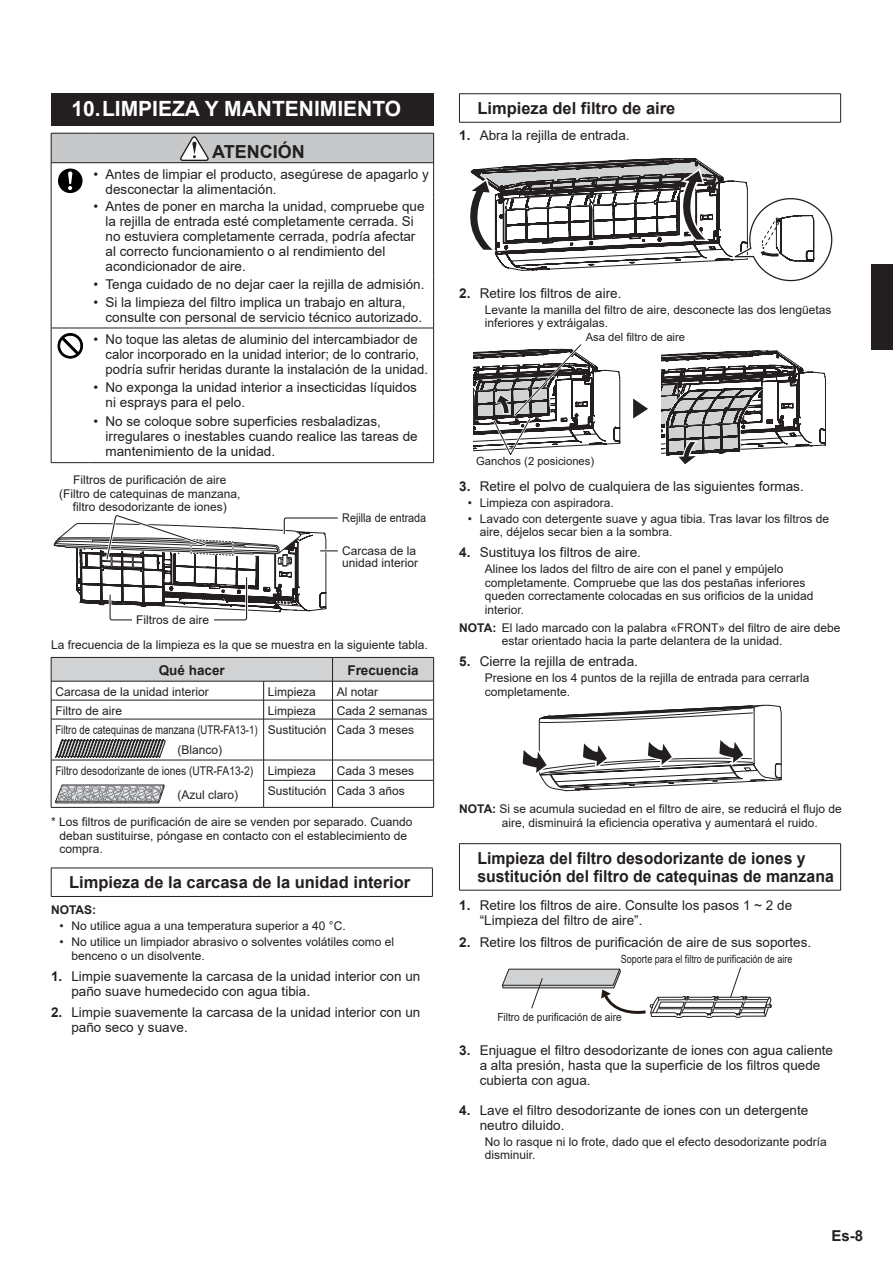
<style>
.page{position:relative;width:893px;height:1263px;background:#fff}
.page>*{position:absolute;margin:0;border:0;box-sizing:border-box;transform-origin:0 0}
.t1{font:700 21px "Arial";color:#fff}
.t2{font:700 18px "Arial";color:#231f20}
.t3{font:700 16.5px/18px "Arial";color:#231f20;scale:.96 1}
.t4{font:700 16.5px "Arial";color:#231f20}
.t5{font:700 15px "Arial";color:#231f20}
.t6{font:13.5px/15px "Arial";color:#231f20}
.t7{font:700 13.5px "Arial";color:#231f20}
.t8{font:12px/13.5px "Arial";color:#231f20}
.t9{font:12px "Arial";color:#231f20;scale:.9 1}
.t10{font:700 12px "Arial";color:#231f20}
.t11{font:11.25px "Arial";color:#231f20;scale:.8 1}
.t12{font:11.25px "Arial";color:#231f20}
.t13{font:11.25px "Arial";color:#231f20;scale:.9 1}
.s1{font-weight:700}
</style>
<div class="page">
<div style="left:872px;top:265px;width:21px;height:85px;background:#231f20"></div>
<div style="left:51px;top:94px;width:383px;height:32px;background:#231f20"></div>
<div style="left:51px;top:133px;width:383px;height:30px;background:#c7c8ca"></div>
<hr style="left:89px;top:133px;width:345px;height:1px;background:#231f20">
<hr style="left:433px;top:133px;width:1px;height:30px;background:#231f20">
<hr style="left:433px;top:198px;width:1px;height:77px;background:#231f20">
<svg style="left:433px;top:275px;width:1px;height:18px"></svg>
<hr style="left:433px;top:378px;width:1px;height:35px;background:#231f20">
<hr style="left:89px;top:162px;width:345px;height:1px;background:#231f20">
<hr style="left:433px;top:163px;width:1px;height:35px;background:#231f20">
<hr style="left:433px;top:328px;width:1px;height:50px;background:#231f20">
<hr style="left:433px;top:293px;width:1px;height:35px;background:#231f20">
<hr style="left:51px;top:328px;width:383px;height:1px;background:#231f20">
<hr style="left:433px;top:413px;width:1px;height:49px;background:#231f20">
<hr style="left:89px;top:462px;width:345px;height:1px;background:#231f20">
<svg style="left:180px;top:136px;width:29px;height:25px"></svg>
<svg style="left:50px;top:93px;width:68px;height:598px"></svg>
<hr style="left:264px;top:807px;width:170px;height:1px;background:#231f20">
<hr style="left:51px;top:807px;width:213px;height:1px;background:#231f20">
<svg style="left:51px;top:463px;width:383px;height:344px"></svg>
<hr style="left:51px;top:868px;width:382px;height:1px;background:#231f20">
<svg style="left:51px;top:868px;width:1px;height:28px"></svg>
<svg style="left:432px;top:868px;width:1px;height:28px"></svg>
<hr style="left:51px;top:896px;width:382px;height:1px;background:#231f20">
<hr style="left:459px;top:93px;width:382px;height:1px;background:#231f20">
<svg style="left:459px;top:94px;width:1px;height:28px"></svg>
<hr style="left:459px;top:122px;width:382px;height:1px;background:#231f20">
<svg style="left:468px;top:93px;width:373px;height:189px"></svg>
<svg style="left:473px;top:344px;width:147px;height:111px"></svg>
<svg style="left:633px;top:398px;width:15px;height:20px"></svg>
<svg style="left:661px;top:350px;width:165px;height:115px"></svg>
<svg style="left:522px;top:704px;width:260px;height:88px"></svg>
<hr style="left:459px;top:843px;width:382px;height:1px;background:#231f20">
<hr style="left:459px;top:844px;width:1px;height:46px;background:#231f20">
<hr style="left:840px;top:844px;width:1px;height:46px;background:#231f20">
<hr style="left:459px;top:890px;width:382px;height:1px;background:#231f20">
<svg style="left:502px;top:967px;width:269px;height:51px"></svg>
<h1 class="t1" style="left:71px;top:97px;width:331px">10. LIMPIEZA Y MANTENIMIENTO</h1>
<h2 class="t2" style="left:212px;top:142px;width:94px">ATENCIÓN</h2>
<p class="t6" style="left:106px;top:166px;width:325px;text-indent:-12px">• Antes de limpiar el producto, asegúrese de apagarlo y desconectar la alimentación.</p>
<p class="t6" style="left:106px;top:199px;width:320px;text-indent:-12px">• Antes de poner en marcha la unidad, compruebe que la rejilla de entrada esté completamente cerrada. Si no estuviera completamente cerrada, podría afectar al correcto funcionamiento o al rendimiento del acondicionador de aire.</p>
<p class="t6" style="left:94px;top:277px;width:332px">• Tenga cuidado de no dejar caer la rejilla de admisión.</p>
<p class="t6" style="left:106px;top:295px;width:318px;text-indent:-12px">• Si la limpieza del filtro implica un trabajo en altura, consulte con personal de servicio técnico autorizado.</p>
<p class="t6" style="left:106px;top:332px;width:324px;text-indent:-12px">• No toque las aletas de aluminio del intercambiador de calor incorporado en la unidad interior; de lo contrario, podría sufrir heridas durante la instalación de la unidad.</p>
<p class="t6" style="left:106px;top:379px;width:313px;text-indent:-12px">• No exponga la unidad interior a insecticidas líquidos ni esprays para el pelo.</p>
<p class="t6" style="left:106px;top:414px;width:314px;text-indent:-12px">• No se coloque sobre superficies resbaladizas, irregulares o inestables cuando realice las tareas de mantenimiento de la unidad.</p>
<p class="t8" style="left:59px;top:473px;width:183px;text-align:center">Filtros de purificación de aire (Filtro de catequinas de manzana, filtro desodorizante de iones)</p>
<p class="t8" style="left:136px;top:613px;width:74px">Filtros de aire</p>
<p class="t9" style="left:342px;top:511px;width:95px">Rejilla de entrada</p>
<p class="t8" style="left:342px;top:545px;width:78px;line-height:12px">Carcasa de la unidad interior</p>
<p class="t8" style="left:51px;top:638px;width:378px">La frecuencia de la limpieza es la que se muestra en la siguiente tabla.</p>
<p class="t7" style="left:159px;top:663px;width:68px">Qué hacer</p>
<p class="t7" style="left:347px;top:663px;width:73px">Frecuencia</p>
<p class="t8" style="left:55px;top:685px;width:155px">Carcasa de la unidad interior</p>
<p class="t8" style="left:268px;top:685px;width:50px">Limpieza</p>
<p class="t8" style="left:337px;top:685px;width:43px">Al notar</p>
<p class="t8" style="left:55px;top:704px;width:68px">Filtro de aire</p>
<p class="t8" style="left:268px;top:704px;width:50px">Limpieza</p>
<p class="t8" style="left:55px;top:701px;width:374px;line-height:18.9px;text-indent:281px">Cada 2 semanas<br>Filtro de catequinas de manzana (UTR-FA13-1) Sustitución Cada 3 meses</p>
<p class="t8" style="left:55px;top:740px;width:262px;line-height:20.4px;text-indent:122px">(Blanco)<br>Filtro desodorizante de iones (UTR-FA13-2) Limpieza</p>
<p class="t8" style="left:337px;top:764px;width:79px">Cada 3 meses</p>
<p class="t8" style="left:178px;top:788px;width:62px">(Azul claro)</p>
<p class="t8" style="left:268px;top:784px;width:138px">Sustitución Cada 3 años</p>
<p class="t8" style="left:60px;top:815px;width:355px;text-indent:-9px">* Los filtros de purificación de aire se venden por separado. Cuando deban sustituirse, póngase en contacto con el establecimiento de compra.</p>
<h3 class="t4" style="left:69px;top:873px;width:343px">Limpieza de la carcasa de la unidad interior</h3>
<p class="t10" style="left:51px;top:903px;width:47px">NOTAS:</p>
<p class="t8" style="left:60px;top:919px;width:288px">• No utilice agua a una temperatura superior a 40 °C.</p>
<p class="t8" style="left:71px;top:935px;width:324px;text-indent:-12px">• No utilice un limpiador abrasivo o solventes volátiles como el benceno o un disolvente.</p>
<p class="t6" style="left:71px;top:968px;width:350px;text-indent:-20px"><span class="s1">1.</span> Limpie suavemente la carcasa de la unidad interior con un paño suave humedecido con agua tibia.</p>
<p class="t6" style="left:71px;top:1005px;width:350px;text-indent:-20px"><span class="s1">2.</span> Limpie suavemente la carcasa de la unidad interior con un paño seco y suave.</p>
<h3 class="t4" style="left:477px;top:99px;width:200px">Limpieza del filtro de aire</h3>
<p class="t6" style="left:459px;top:128px;width:172px"><span class="s1">1.</span> Abra la rejilla de entrada.</p>
<p class="t6" style="left:459px;top:286px;width:164px"><span class="s1">2.</span> Retire los filtros de aire.</p>
<p class="t8" style="left:485px;top:303px;width:348px">Levante la manilla del filtro de aire, desconecte las dos lengüetas inferiores y extráigalas.</p>
<p class="t12" style="left:586px;top:331px;width:101px">Asa del filtro de aire</p>
<p class="t12" style="left:476px;top:455px;width:120px">Ganchos (2 posiciones)</p>
<p class="t6" style="left:459px;top:479px;width:346px"><span class="s1">3.</span> Retire el polvo de cualquiera de las siguientes formas.</p>
<p class="t8" style="left:468px;top:496px;width:147px">• Limpieza con aspiradora.</p>
<p class="t8" style="left:480px;top:512px;width:351px;text-indent:-12px">• Lavado con detergente suave y agua tibia. Tras lavar los filtros de aire, déjelos secar bien a la sombra.</p>
<p class="t6" style="left:459px;top:545px;width:183px"><span class="s1">4.</span> Sustituya los filtros de aire.</p>
<p class="t8" style="left:485px;top:562px;width:330px">Alinee los lados del filtro de aire con el panel y empújelo completamente. Compruebe que las dos pestañas inferiores queden correctamente colocadas en sus orificios de la unidad interior.</p>
<p class="t8" style="left:502px;top:621px;width:340px;text-indent:-43px"><span class="s1">NOTA:</span> El lado marcado con la palabra «FRONT» del filtro de aire debe estar orientado hacia la parte delantera de la unidad.</p>
<p class="t6" style="left:459px;top:654px;width:180px"><span class="s1">5.</span> Cierre la rejilla de entrada.</p>
<p class="t8" style="left:485px;top:671px;width:326px;line-height:14.2px">Presione en los 4 puntos de la rejilla de entrada para cerrarla completamente.</p>
<p class="t8" style="left:502px;top:802px;width:342px;text-indent:-43px"><span class="s1">NOTA:</span> Si se acumula suciedad en el filtro de aire, se reducirá el flujo de aire, disminuirá la eficiencia operativa y aumentará el ruido.</p>
<h3 class="t3" style="left:477px;top:849px;width:373px">Limpieza del filtro desodorizante de iones y sustitución del filtro de catequinas de manzana</h3>
<p class="t6" style="left:480px;top:898px;width:314px;text-indent:-20px"><span class="s1">1.</span> Retire los filtros de aire. Consulte los pasos 1 ~ 2 de “Limpieza del filtro de aire”.</p>
<p class="t6" style="left:459px;top:935px;width:354px"><span class="s1">2.</span> Retire los filtros de purificación de aire de sus soportes.</p>
<p class="t11" style="left:621px;top:952px;width:216px">Soporte para el filtro de purificación de aire</p>
<p class="t13" style="left:497px;top:1010px;width:140px">Filtro de purificación de aire</p>
<p class="t6" style="left:480px;top:1043px;width:355px;text-indent:-20px"><span class="s1">3.</span> Enjuague el filtro desodorizante de iones con agua caliente a alta presión, hasta que la superficie de los filtros quede cubierta con agua.</p>
<p class="t6" style="left:480px;top:1103px;width:330px;text-indent:-20px"><span class="s1">4.</span> Lave el filtro desodorizante de iones con un detergente neutro diluido.</p>
<p class="t8" style="left:485px;top:1135px;width:344px">No lo rasque ni lo frote, dado que el efecto desodorizante podría disminuir.</p>
<p class="t5" style="left:831px;top:1228px;width:33px">Es-8</p>
</div>
